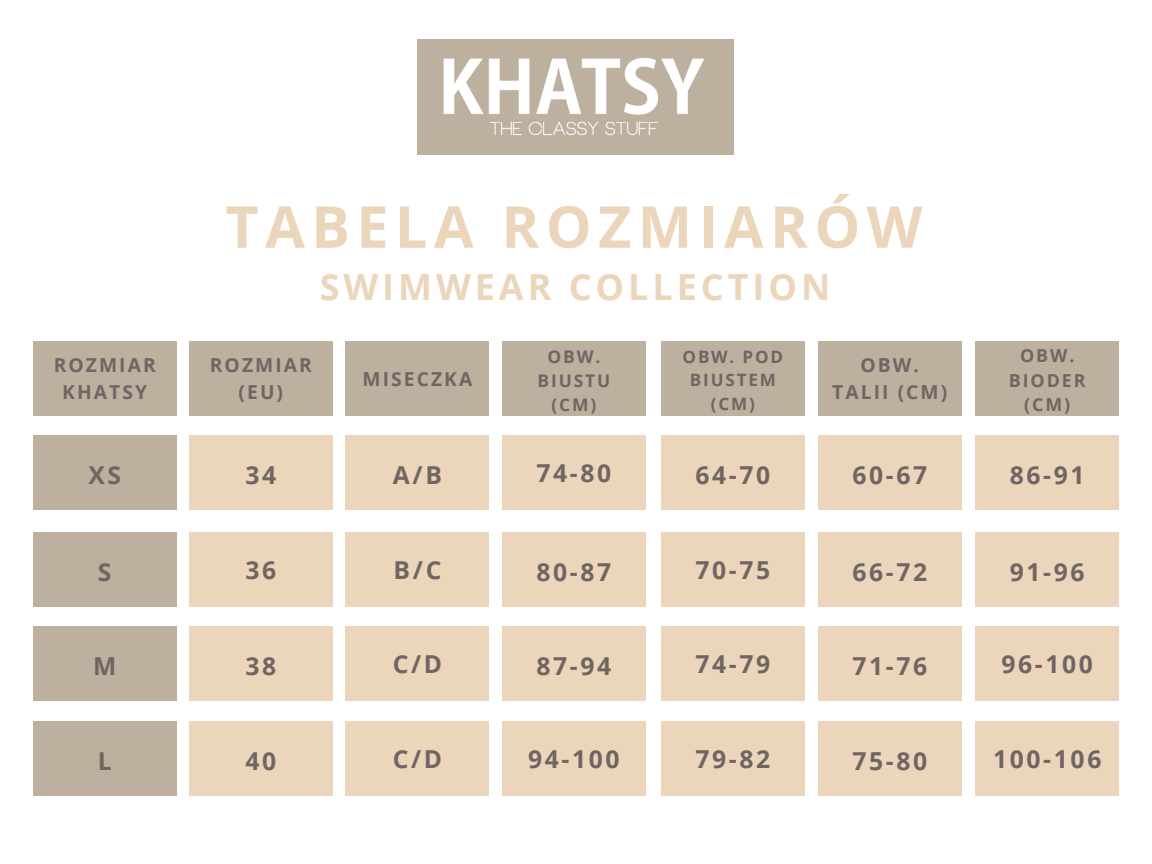
<style>
.page{position:relative;width:1152px;height:864px;background:#fff}
.page>*{position:absolute;margin:0;border:0;box-sizing:border-box;transform-origin:0 0}
.t1{font:700 57.75px "Open Sans";letter-spacing:.11em;color:#ebd6bb}
.t2{font:700 36px "Open Sans";letter-spacing:.11em;color:#ebd6bb}
.t3{font:700 24.75px "Open Sans";letter-spacing:.11em;color:#706563}
.t4{font:700 19.2px/26.4px "Open Sans";letter-spacing:.105em;color:#706563;text-align:center}
.t5{font:700 17.85px/24.6px "Open Sans";letter-spacing:.11em;color:#706563;text-align:center}
.t6{font:700 17.4px/24px "Open Sans";letter-spacing:.11em;color:#706563;text-align:center}
.t7{font:700 17.1px/23.5px "Open Sans";letter-spacing:.11em;color:#706563;text-align:center}
</style>
<div class="page">
<div style="left:975px;top:341px;width:144px;height:75px;background:#beb09f"></div>
<div style="left:33px;top:341px;width:144px;height:75px;background:#beb09f"></div>
<div style="left:189px;top:341px;width:144px;height:75px;background:#beb09f"></div>
<div style="left:345px;top:341px;width:144px;height:75px;background:#beb09f"></div>
<div style="left:502px;top:341px;width:144px;height:75px;background:#beb09f"></div>
<div style="left:661px;top:341px;width:144px;height:75px;background:#beb09f"></div>
<div style="left:818px;top:341px;width:144px;height:75px;background:#beb09f"></div>
<div style="left:975px;top:436px;width:144px;height:74px;background:#ebd6bb"></div>
<div style="left:33px;top:436px;width:144px;height:74px;background:#beb09f"></div>
<div style="left:189px;top:436px;width:144px;height:74px;background:#ebd6bb"></div>
<div style="left:345px;top:436px;width:144px;height:74px;background:#ebd6bb"></div>
<div style="left:502px;top:436px;width:144px;height:74px;background:#ebd6bb"></div>
<div style="left:661px;top:436px;width:144px;height:74px;background:#ebd6bb"></div>
<div style="left:818px;top:436px;width:144px;height:74px;background:#ebd6bb"></div>
<div style="left:975px;top:532px;width:144px;height:74px;background:#ebd6bb"></div>
<div style="left:33px;top:532px;width:144px;height:74px;background:#beb09f"></div>
<div style="left:189px;top:532px;width:144px;height:74px;background:#ebd6bb"></div>
<div style="left:345px;top:532px;width:144px;height:74px;background:#ebd6bb"></div>
<div style="left:502px;top:532px;width:144px;height:74px;background:#ebd6bb"></div>
<div style="left:661px;top:532px;width:144px;height:74px;background:#ebd6bb"></div>
<div style="left:818px;top:532px;width:144px;height:74px;background:#ebd6bb"></div>
<div style="left:975px;top:627px;width:144px;height:74px;background:#ebd6bb"></div>
<div style="left:33px;top:627px;width:144px;height:74px;background:#beb09f"></div>
<div style="left:189px;top:627px;width:144px;height:74px;background:#ebd6bb"></div>
<div style="left:345px;top:627px;width:144px;height:74px;background:#ebd6bb"></div>
<div style="left:502px;top:627px;width:144px;height:74px;background:#ebd6bb"></div>
<div style="left:661px;top:627px;width:144px;height:74px;background:#ebd6bb"></div>
<div style="left:818px;top:627px;width:144px;height:74px;background:#ebd6bb"></div>
<div style="left:975px;top:721px;width:144px;height:75px;background:#ebd6bb"></div>
<div style="left:33px;top:721px;width:144px;height:75px;background:#beb09f"></div>
<div style="left:189px;top:721px;width:144px;height:75px;background:#ebd6bb"></div>
<div style="left:345px;top:721px;width:144px;height:75px;background:#ebd6bb"></div>
<div style="left:502px;top:721px;width:144px;height:75px;background:#ebd6bb"></div>
<div style="left:661px;top:721px;width:144px;height:75px;background:#ebd6bb"></div>
<div style="left:818px;top:721px;width:144px;height:75px;background:#ebd6bb"></div>
<div style="left:418px;top:39px;width:316px;height:116px;background:#beb09f"></div>
<img style="left:443px;top:57px;width:261px;height:79px">
<h1 class="t1" style="left:225px;top:186px;width:699px">TABELA ROZMIARÓW</h1>
<h2 class="t2" style="left:320px;top:261px;width:512px">SWIMWEAR COLLECTION</h2>
<p class="t4" style="left:54px;top:351px;width:104px">ROZMIAR<br>KHATSY</p>
<p class="t4" style="left:210px;top:351px;width:104px">ROZMIAR (EU)</p>
<p class="t6" style="left:538px;top:344px;width:74px">OBW.<br>BIUSTU (CM)</p>
<p class="t7" style="left:683px;top:344px;width:102px">OBW. POD<br>BIUSTEM (CM)</p>
<p class="t4" style="left:832px;top:351px;width:117px">OBW.<br>TALII (CM)</p>
<p class="t5" style="left:1009px;top:343px;width:78px">OBW.<br>BIODER (CM)</p>
<p class="t4" style="left:363px;top:365px;width:111px">MISECZKA</p>
<p class="t3" style="left:88px;top:458px;width:34px">XS</p>
<p class="t3" style="left:245px;top:458px;width:32px">34</p>
<p class="t3" style="left:393px;top:458px;width:51px">A/B</p>
<p class="t3" style="left:536px;top:456px;width:76px">74-80</p>
<p class="t3" style="left:695px;top:458px;width:76px">64-70</p>
<p class="t3" style="left:852px;top:458px;width:76px">60-67</p>
<p class="t3" style="left:1010px;top:458px;width:76px">86-91</p>
<p class="t3" style="left:98px;top:554px;width:15px">S</p>
<p class="t3" style="left:245px;top:552px;width:32px">36</p>
<p class="t3" style="left:394px;top:552px;width:49px">B/C</p>
<p class="t3" style="left:536px;top:554px;width:76px">80-87</p>
<p class="t3" style="left:695px;top:552px;width:76px">70-75</p>
<p class="t3" style="left:852px;top:554px;width:76px">66-72</p>
<p class="t3" style="left:1010px;top:554px;width:76px">91-96</p>
<p class="t3" style="left:93px;top:649px;width:25px">M</p>
<p class="t3" style="left:245px;top:649px;width:32px">38</p>
<p class="t3" style="left:393px;top:647px;width:51px">C/D</p>
<p class="t3" style="left:536px;top:649px;width:76px">87-94</p>
<p class="t3" style="left:695px;top:647px;width:76px">74-79</p>
<p class="t3" style="left:852px;top:649px;width:76px">71-76</p>
<p class="t3" style="left:1001px;top:647px;width:93px">96-100</p>
<p class="t3" style="left:98px;top:743px;width:15px">L</p>
<p class="t3" style="left:245px;top:743px;width:32px">40</p>
<p class="t3" style="left:393px;top:741px;width:51px">C/D</p>
<p class="t3" style="left:528px;top:741px;width:93px">94-100</p>
<p class="t3" style="left:695px;top:741px;width:76px">79-82</p>
<p class="t3" style="left:852px;top:743px;width:76px">75-80</p>
<p class="t3" style="left:993px;top:741px;width:110px">100-106</p>
</div>
